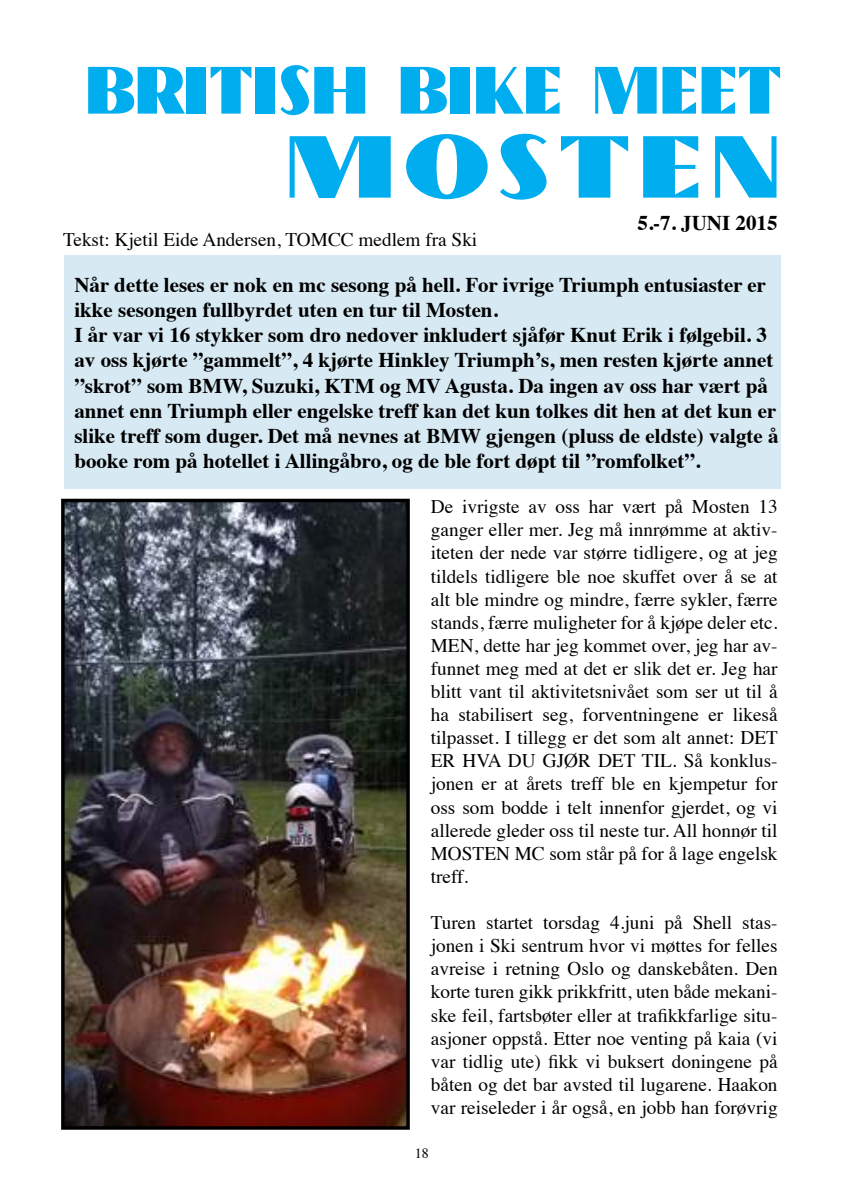
<style>
.page{position:relative;width:844px;height:1191px;background:#fff}
.page>*{position:absolute;margin:0;border:0;box-sizing:border-box;transform-origin:0 0}
.t1{font:700 103.6px "Camion";color:#00aeef;scale:1.25 1}
.t2{font:700 78.75px "Camion";color:#00aeef}
.t3{font:700 21px/25.2px "Times";color:#000}
.t4{font:19.25px/23.1px "Times";color:#000;text-align:justify}
.t5{font:14px "Times";color:#000}
</style>
<div class="page">
<div style="left:64px;top:255px;width:716px;height:234px;background:#d7e9f3"></div>
<img style="left:66px;top:504px;width:339px;height:620px">
<div style="left:61px;top:499px;width:349px;height:630px;border:4px solid #000"></div>
<h2 class="t2" style="left:85px;top:49px;width:694px">BRITISH BIKE MEET</h2>
<h1 class="t1" style="left:284px;top:113px;width:399px">M O S T E N</h1>
<p class="t4" style="left:63px;top:227px;width:415px">Tekst: Kjetil Eide Andersen, TOMCC medlem fra Ski</p>
<p class="t3" style="left:74px;top:270px;width:705px">Når dette leses er nok en mc sesong på hell. For ivrige Triumph entusiaster er ikke sesongen fullbyrdet uten en tur til Mosten.<br>I år var vi 16 stykker som dro nedover inkludert sjåfør Knut Erik i følgebil. 3 av oss kjørte ”gammelt”, 4 kjørte Hinkley Triumph’s, men resten kjørte annet ”skrot” som BMW, Suzuki, KTM og MV Agusta. Da ingen av oss har vært på annet enn Triumph eller engelske treff kan det kun tolkes dit hen at det kun er slike treff som duger. Det må nevnes at BMW gjengen (pluss de eldste) valgte å booke rom på hotellet i Allingåbro, og de ble fort døpt til ”romfolket”.</p>
<p class="t3" style="left:637px;top:208px;width:141px">5.-7. JUNI 2015</p>
<p class="t4" style="left:430px;top:493px;width:348px">De ivrigste av oss har vært på Mosten 13 ganger eller mer. Jeg må innrømme at aktiv&shy;iteten der nede var større tidligere, og at jeg tildels tidligere ble noe skuffet over å se at alt ble mindre og mindre, færre sykler, færre stands, færre muligheter for å kjøpe deler etc.<br>MEN, dette har jeg kommet over, jeg har av&shy;funnet meg med at det er slik det er. Jeg har blitt vant til aktivitetsnivået som ser ut til å ha stabilisert seg, forventningene er likeså tilpasset. I tillegg er det som alt annet: DET ER HVA DU GJØR DET TIL. Så konklus&shy;jonen er at årets treff ble en kjempetur for oss som bodde i telt innenfor gjerdet, og vi allerede gleder oss til neste tur. All honnør til MOSTEN MC som står på for å lage engelsk treff.</p>
<p class="t4" style="left:430px;top:909px;width:348px">Turen startet torsdag 4.juni på Shell stas&shy;jonen i Ski sentrum hvor vi møttes for felles avreise i retning Oslo og danskebåten. Den korte turen gikk prikkfritt, uten både mekani&shy;ske feil, fartsbøter eller at trafikkfarlige situ&shy;asjoner oppstå. Etter noe venting på kaia (vi var tidlig ute) fikk vi buksert doningene på båten og det bar avsted til lugarene. Haakon var reiseleder i år også, en jobb han forøvrig</p>
<p class="t5" style="left:415px;top:1140px;width:15px">18</p>
</div>
